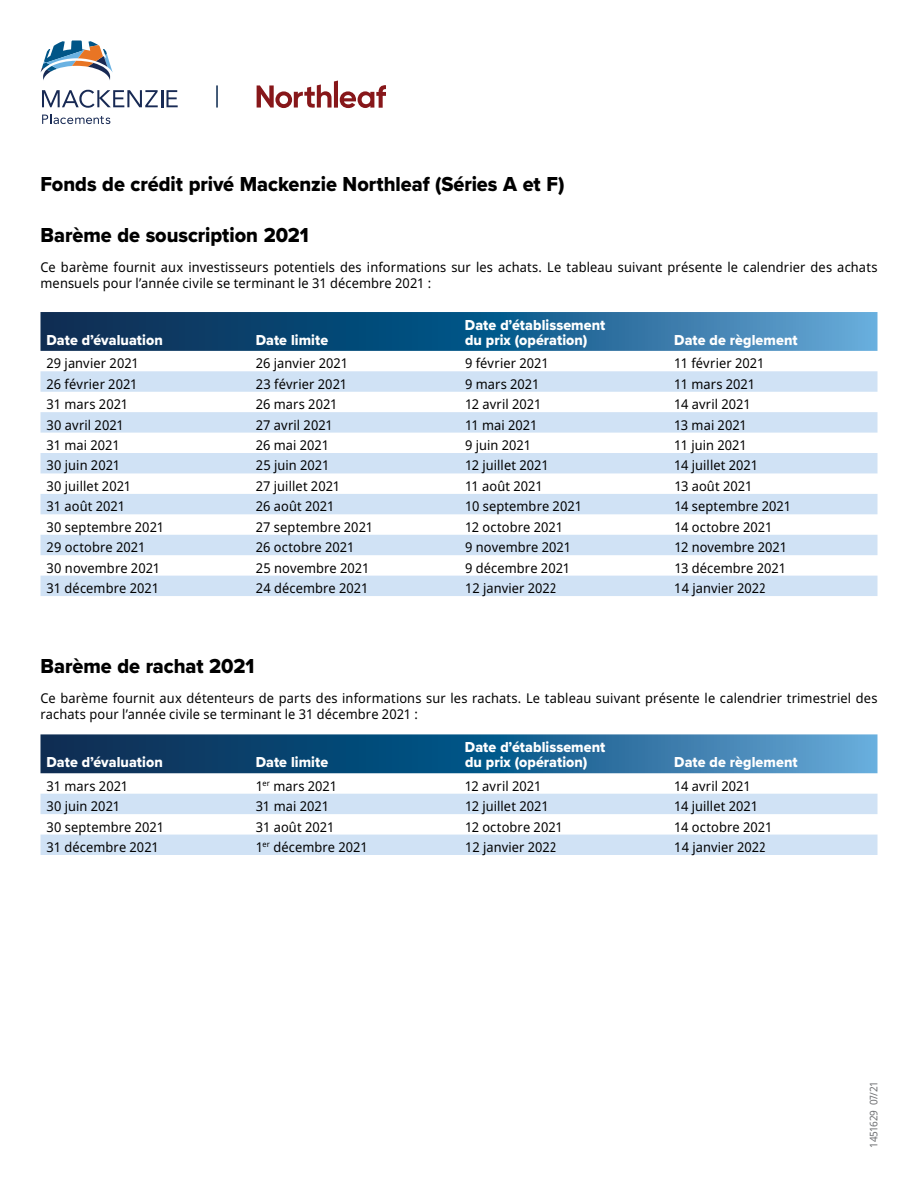
<style>
.page{position:relative;width:918px;height:1188px;background:#fff}
.page>*{position:absolute;margin:0;border:0;box-sizing:border-box;transform-origin:0 0}
.t1{font:21px "Proxima Nova Extrabld";color:#000;scale:.95 1}
.Table_header{font:15px/15px "Proxima Nova Extrabld";letter-spacing:.005em;color:#fff;scale:.95 1}
.Body-2{font:13.5px "Noto Sans";letter-spacing:.005em;color:#000;scale:.95 1}
.Body-letter{font:13.5px/16.5px "Noto Sans";letter-spacing:.01em;color:#000;scale:.95 1}
.t2{font:10.5px "Noto Sans";letter-spacing:-.045em;color:#6d6e71;scale:.95 1}
.s1{font-stretch:condensed}
</style>
<div class="page">
<hr style="left:216px;top:85px;width:2px;height:23px;background:#0f2d52">
<svg style="left:40px;top:41px;width:73px;height:39px"></svg>
<svg style="left:42px;top:90px;width:136px;height:18px"></svg>
<svg style="left:42px;top:114px;width:68px;height:10px"></svg>
<svg style="left:257px;top:81px;width:129px;height:27px"></svg>
<svg style="left:40px;top:312px;width:838px;height:39px;background:#205f8c"></svg>
<svg style="left:40px;top:371px;width:838px;height:225px;fill:#d0e2f5"></svg>
<svg style="left:40px;top:734px;width:838px;height:39px;background:#22608d"></svg>
<svg style="left:40px;top:794px;width:838px;height:61px;fill:#d0e2f5"></svg>
<h1 class="t1" style="left:40px;top:168px;width:553px">Fonds de crédit privé Mackenzie Northleaf (Séries A et F)</h1>
<h2 class="t1" style="left:40px;top:219px;width:284px">Barème de souscription 2021</h2>
<p class="Body-letter" style="left:40px;top:259px;width:883px">Ce barème fournit aux investisseurs potentiels des informations sur les achats. Le tableau suivant présente le calendrier des achats mensuels pour l’année civile se terminant le 31 décembre 2021 :</p>
<p class="Table_header" style="left:46px;top:332px;width:124px">Date d’évaluation</p>
<p class="Table_header" style="left:256px;top:332px;width:78px">Date limite</p>
<p class="Table_header" style="left:465px;top:317px;width:149px">Date d’établissement du prix (opération)</p>
<p class="Table_header" style="left:674px;top:332px;width:131px">Date de règlement</p>
<p class="Body-2" style="left:46px;top:354px;width:99px">29 janvier 2021</p>
<p class="Body-2" style="left:256px;top:354px;width:99px">26 janvier 2021</p>
<p class="Body-2" style="left:465px;top:354px;width:90px">9 février 2021</p>
<p class="Body-2" style="left:674px;top:354px;width:96px">11 février 2021</p>
<p class="Body-2" style="left:47px;top:374px;width:97px">26 février 2021</p>
<p class="Body-2" style="left:256px;top:374px;width:98px">23 février 2021</p>
<p class="Body-2" style="left:465px;top:374px;width:80px">9 mars 2021</p>
<p class="Body-2" style="left:674px;top:374px;width:87px">11 mars 2021</p>
<p class="Body-2" style="left:47px;top:395px;width:88px">31 mars 2021</p>
<p class="Body-2" style="left:256px;top:395px;width:88px">26 mars 2021</p>
<p class="Body-2" style="left:465px;top:395px;width:82px">12 avril 2021</p>
<p class="Body-2" style="left:674px;top:395px;width:82px">14 avril 2021</p>
<p class="Body-2" style="left:47px;top:415px;width:83px">30 avril 2021</p>
<p class="Body-2" style="left:256px;top:415px;width:83px">27 avril 2021</p>
<p class="Body-2" style="left:465px;top:415px;width:78px">11 mai 2021</p>
<p class="Body-2" style="left:674px;top:415px;width:78px">13 mai 2021</p>
<p class="Body-2" style="left:47px;top:436px;width:79px">31 mai 2021</p>
<p class="Body-2" style="left:256px;top:436px;width:79px">26 mai 2021</p>
<p class="Body-2" style="left:465px;top:436px;width:71px">9 juin 2021</p>
<p class="Body-2" style="left:674px;top:436px;width:78px">11 juin 2021</p>
<p class="Body-2" style="left:47px;top:456px;width:79px">30 juin 2021</p>
<p class="Body-2" style="left:256px;top:456px;width:79px">25 juin 2021</p>
<p class="Body-2" style="left:465px;top:456px;width:90px">12 juillet 2021</p>
<p class="Body-2" style="left:674px;top:456px;width:90px">14 juillet 2021</p>
<p class="Body-2" style="left:47px;top:476px;width:91px">30 juillet 2021</p>
<p class="Body-2" style="left:256px;top:476px;width:90px">27 juillet 2021</p>
<p class="Body-2" style="left:465px;top:476px;width:83px">11 août 2021</p>
<p class="Body-2" style="left:674px;top:476px;width:84px">13 août 2021</p>
<p class="Body-2" style="left:47px;top:497px;width:84px">31 août 2021</p>
<p class="Body-2" style="left:256px;top:497px;width:84px">26 août 2021</p>
<p class="Body-2" style="left:465px;top:497px;width:125px">10 septembre 2021</p>
<p class="Body-2" style="left:674px;top:497px;width:124px">14 septembre 2021</p>
<p class="Body-2" style="left:47px;top:517px;width:125px">30 septembre 2021</p>
<p class="Body-2" style="left:256px;top:517px;width:125px">27 septembre 2021</p>
<p class="Body-2" style="left:465px;top:517px;width:105px">12 octobre 2021</p>
<p class="Body-2" style="left:674px;top:517px;width:105px">14 octobre 2021</p>
<p class="Body-2" style="left:47px;top:538px;width:105px">29 octobre 2021</p>
<p class="Body-2" style="left:256px;top:538px;width:105px">26 octobre 2021</p>
<p class="Body-2" style="left:465px;top:538px;width:113px">9 novembre 2021</p>
<p class="Body-2" style="left:674px;top:538px;width:120px">12 novembre 2021</p>
<p class="Body-2" style="left:47px;top:558px;width:121px">30 novembre 2021</p>
<p class="Body-2" style="left:256px;top:558px;width:121px">25 novembre 2021</p>
<p class="Body-2" style="left:465px;top:558px;width:112px">9 décembre 2021</p>
<p class="Body-2" style="left:674px;top:558px;width:119px">13 décembre 2021</p>
<p class="Body-2" style="left:47px;top:579px;width:120px">31 décembre 2021</p>
<p class="Body-2" style="left:256px;top:579px;width:120px">24 décembre 2021</p>
<p class="Body-2" style="left:465px;top:579px;width:97px">12 janvier 202<span class="s1">2</span></p>
<p class="Body-2" style="left:674px;top:579px;width:97px">14 janvier 202<span class="s1">2</span></p>
<h2 class="t1" style="left:40px;top:650px;width:227px">Barème de rachat 2021</h2>
<p class="Body-letter" style="left:40px;top:690px;width:883px">Ce barème fournit aux détenteurs de parts des informations sur les rachats. Le tableau suivant présente le calendrier trimestriel des rachats pour l’année civile se terminant le 31 décembre 2021 :</p>
<p class="Table_header" style="left:46px;top:755px;width:124px">Date d’évaluation</p>
<p class="Table_header" style="left:256px;top:755px;width:78px">Date limite</p>
<p class="Table_header" style="left:465px;top:740px;width:149px">Date d’établissement du prix (opération)</p>
<p class="Table_header" style="left:674px;top:755px;width:131px">Date de règlement</p>
<p class="Body-2" style="left:46px;top:776px;width:88px">31 mars 2021</p>
<p class="Body-2" style="left:256px;top:776px;width:87px">1<sup>er</sup> mars 2021</p>
<p class="Body-2" style="left:465px;top:776px;width:82px">12 avril 2021</p>
<p class="Body-2" style="left:674px;top:776px;width:82px">14 avril 2021</p>
<p class="Body-2" style="left:47px;top:797px;width:79px">30 juin 2021</p>
<p class="Body-2" style="left:256px;top:797px;width:79px">31 mai 2021</p>
<p class="Body-2" style="left:465px;top:797px;width:90px">12 juillet 2021</p>
<p class="Body-2" style="left:674px;top:797px;width:90px">14 juillet 2021</p>
<p class="Body-2" style="left:47px;top:817px;width:125px">30 septembre 2021</p>
<p class="Body-2" style="left:256px;top:817px;width:84px">31 août 2021</p>
<p class="Body-2" style="left:465px;top:817px;width:105px">12 octobre 2021</p>
<p class="Body-2" style="left:674px;top:817px;width:105px">14 octobre 2021</p>
<p class="Body-2" style="left:47px;top:838px;width:120px">31 décembre 2021</p>
<p class="Body-2" style="left:256px;top:838px;width:119px">1<sup>er</sup> décembre 2021</p>
<p class="Body-2" style="left:465px;top:838px;width:97px">12 janvier 202<span class="s1">2</span></p>
<p class="Body-2" style="left:674px;top:838px;width:97px">14 janvier 202<span class="s1">2</span></p>
<p class="t2" style="left:866px;top:1148px;width:71px;rotate:-90deg">1451629 0<span class="s1">7</span>/21</p>
</div>
